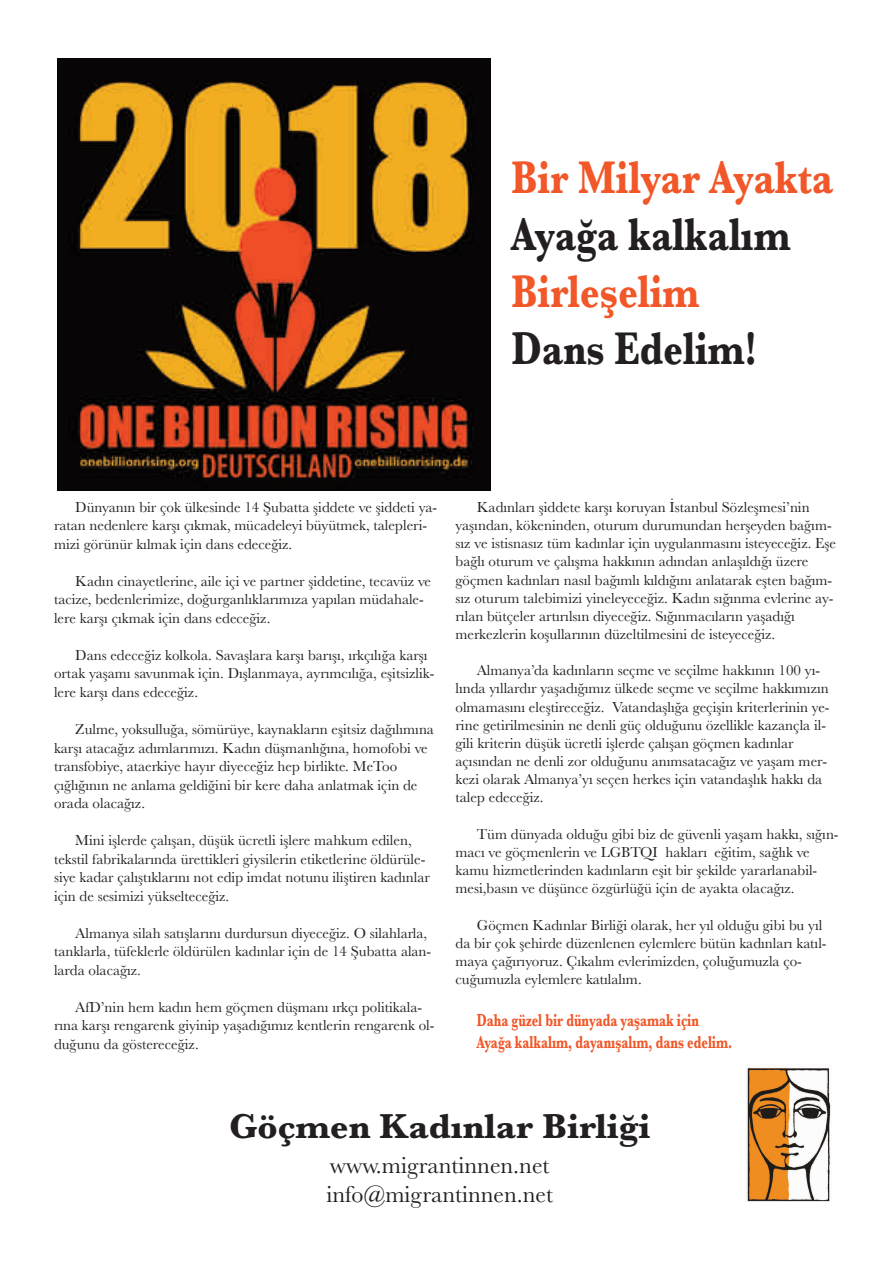
<style>
.page{position:relative;width:893px;height:1263px;background:#fff}
.page>*{position:absolute;margin:0;border:0;box-sizing:border-box;transform-origin:0 0}
.t1{font:700 47.55px "Baskerville";color:#f15728;scale:.8 1}
.t2{font:700 47.55px "Baskerville";color:#231f20;scale:.8 1}
.t3{font:700 36px "Baskerville";color:#231f20}
.t4{font:24px/28.8px "Baskerville";color:#231f20}
.t5{font:700 18px/21.8px "Baskerville";color:#f15728;scale:.69 1}
.t6{font:15px/18.1px "Baskerville";color:#231f20}
</style>
<div class="page">
<img style="left:746px;top:1067px;width:85px;height:134px">
<img style="left:57px;top:59px;width:433px;height:432px">
<h1 class="t1" style="left:511px;top:150px;width:404px">Bir Milyar Ayakta</h1>
<h1 class="t2" style="left:511px;top:207px;width:350px">Ayağa kalkalım</h1>
<h1 class="t1" style="left:511px;top:264px;width:236px">Birleşelim</h1>
<h1 class="t2" style="left:511px;top:321px;width:309px">Dans Edelim!</h1>
<p class="t6" style="left:54px;top:498px;width:385px;text-indent:21px">Dünyanın bir çok ülkesinde 14 Şubatta şiddete ve şiddeti ya&shy;ratan nedenlere karşı çıkmak, mücadeleyi büyütmek, talepleri&shy;mizi görünür kılmak için dans edeceğiz.</p>
<p class="t6" style="left:54px;top:572px;width:379px;text-indent:21px">Kadın cinayetlerine, aile içi ve partner şiddetine, tecavüz ve tacize, bedenlerimize, doğurganlıklarımıza yapılan müdahale&shy;lere karşı çıkmak için dans edeceğiz.</p>
<p class="t6" style="left:54px;top:646px;width:382px;text-indent:21px">Dans edeceğiz kolkola. Savaşlara karşı barışı, ırkçılığa karşı ortak yaşamı savunmak için. Dışlanmaya, ayrımcılığa, eşitsizlik&shy;lere karşı dans edeceğiz.</p>
<p class="t6" style="left:54px;top:720px;width:381px;text-indent:21px">Zulme, yoksulluğa, sömürüye, kaynakların eşitsiz dağılımına karşı atacağız adımlarımızı. Kadın düşmanlığına, homofobi ve transfobiye, ataerkiye hayır diyeceğiz hep birlikte. MeToo çığlığının ne anlama geldiğini bir kere daha anlatmak için de orada olacağız.</p>
<p class="t6" style="left:54px;top:831px;width:377px;text-indent:21px">Mini işlerde çalışan, düşük ücretli işlere mahkum edilen, tekstil fabrikalarında ürettikleri giysilerin etiketlerine öldürüle&shy;siye kadar çalıştıklarını not edip imdat notunu iliştiren kadınlar için de sesimizi yükselteceğiz.</p>
<p class="t6" style="left:54px;top:923px;width:379px;text-indent:21px">Almanya silah satışlarını durdursun diyeceğiz. O silahlarla, tanklarla, tüfeklerle öldürülen kadınlar için de 14 Şubatta alan&shy;larda olacağız.</p>
<p class="t6" style="left:54px;top:997px;width:382px;text-indent:21px">AfD’nin hem kadın hem göçmen düşmanı ırkçı politikala&shy;rına karşı rengarenk giyinip yaşadığımız kentlerin rengarenk ol&shy;duğunu da göstereceğiz.</p>
<p class="t6" style="left:455px;top:498px;width:382px;text-indent:21px">Kadınları şiddete karşı koruyan İstanbul Sözleşmesi’nin yaşından, kökeninden, oturum durumundan herşeyden bağım&shy;sız ve istisnasız tüm kadınlar için uygulanmasını isteyeceğiz. Eşe bağlı oturum ve çalışma hakkının adından anlaşıldığı üzere göçmen kadınları nasıl bağımlı kıldığını anlatarak eşten bağım&shy;sız oturum talebimizi yineleyeceğiz. Kadın sığınma evlerine ay&shy;rılan bütçeler artırılsın diyeceğiz. Sığınmacıların yaşadığı merkezlerin koşullarının düzeltilmesini de isteyeceğiz.</p>
<p class="t6" style="left:455px;top:661px;width:376px;text-indent:21px">Almanya’da kadınların seçme ve seçilme hakkının 100 yı&shy;lında yıllardır yaşadığımız ülkede seçme ve seçilme hakkımızın olmamasını eleştireceğiz. Vatandaşlığa geçişin kriterlerinin ye&shy;rine getirilmesinin ne denli güç olduğunu özellikle kazançla il&shy;gili kriterin düşük ücretli işlerde çalışan göçmen kadınlar açısından ne denli zor olduğunu anımsatacağız ve yaşam mer&shy;kezi olarak Almanya’yı seçen herkes için vatandaşlık hakkı da talep edeceğiz.</p>
<p class="t6" style="left:455px;top:825px;width:385px;text-indent:21px">Tüm dünyada olduğu gibi biz de güvenli yaşam hakkı, sığın&shy;macı ve göçmenlerin ve LGBTQI hakları eğitim, sağlık ve kamu hizmetlerinden kadınların eşit bir şekilde yararlanabil&shy;mesi,basın ve düşünce özgürlüğü için de ayakta olacağız.</p>
<p class="t6" style="left:455px;top:915px;width:373px;text-indent:21px">Göçmen Kadınlar Birliği olarak, her yıl olduğu gibi bu yıl da bir çok şehirde düzenlenen eylemlere bütün kadınları katıl&shy;maya çağırıyoruz. Çıkalım evlerimizden, çoluğumuzla ço&shy;cuğumuzla eylemlere katılalım.</p>
<p class="t5" style="left:477px;top:1009px;width:372px">Daha güzel bir dünyada yaşamak için<br>Ayağa kalkalım, dayanışalım, dans edelim.</p>
<h2 class="t3" style="left:229px;top:1106px;width:423px">Göçmen Kadınlar Birliği</h2>
<h3 class="t4" style="left:326px;top:1151px;width:228px">www.migrantinnen.net info@migrantinnen.net</h3>
</div>
